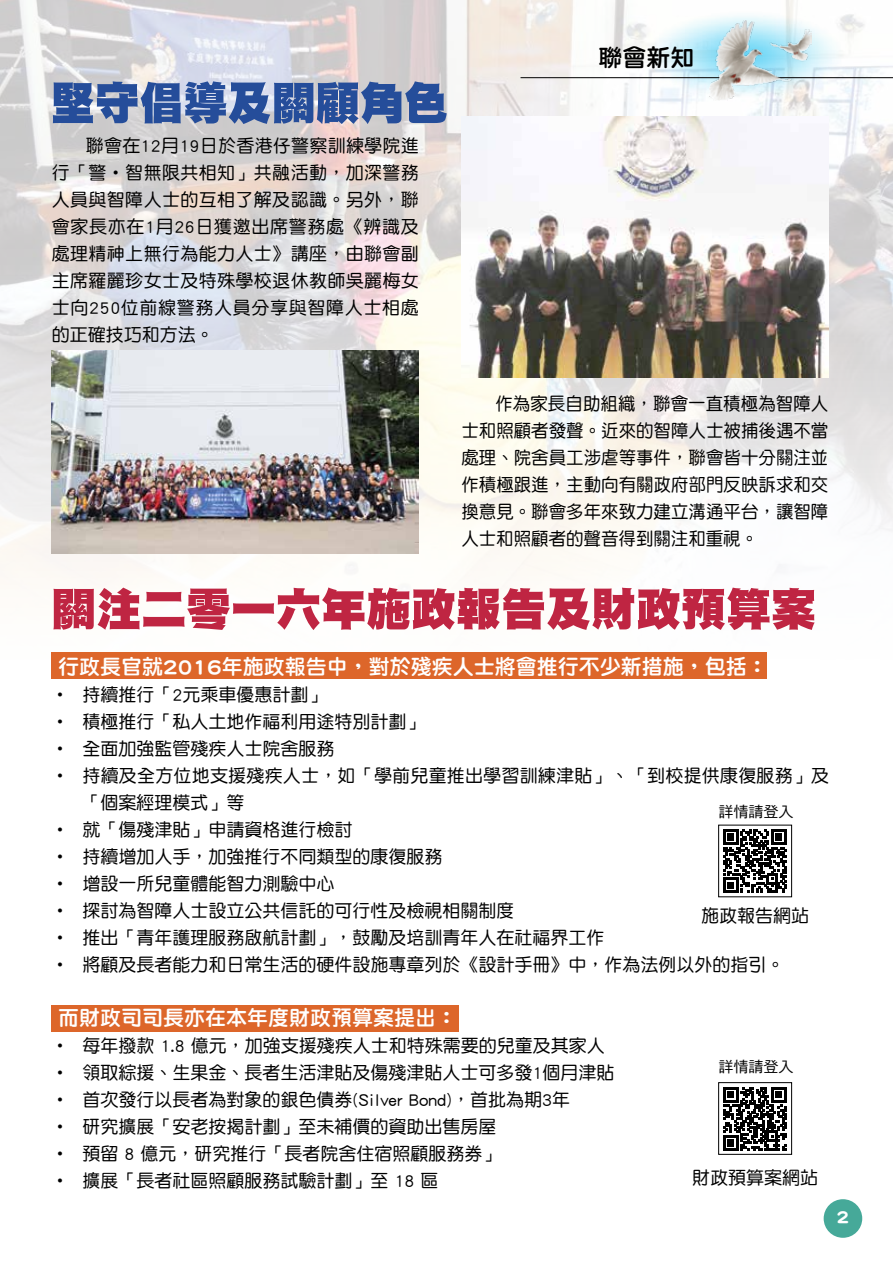
<style>
.page{position:relative;width:893px;height:1263px;background:#fff}
.page>*{position:absolute;margin:0;border:0;box-sizing:border-box;transform-origin:0 0}
.t1{font:24px "DF Yuan Std W8";color:#000}
.t2{font:21px "DF Yuan Std W8";color:#fff}
.t3{font:18px/27px "DF Yuan Std W5";color:#000;text-align:justify}
.t4{font:18px "DF Yuan Std W9";color:#fff}
.t5{font:15px "DF Hei Std W5";color:#000}
</style>
<div class="page">
<img style="left:0;top:0;width:893px;height:578px">
<div style="left:824px;top:1199px;width:38px;height:39px;background:#46a999;border-radius:50%"></div>
<svg style="left:53px;top:587px;width:762px;height:43px"></svg>
<svg style="left:53px;top:81px;width:394px;height:43px;background:#607aaf"></svg>
<img style="left:461px;top:117px;width:367px;height:260px">
<img style="left:51px;top:351px;width:367px;height:203px">
<div style="left:51px;top:652px;width:716px;height:27px;background:#dd662a"></div>
<div style="left:51px;top:1005px;width:408px;height:27px;background:#dd662a"></div>
<svg style="left:723px;top:829px;width:64px;height:64px"></svg>
<div style="left:718px;top:825px;width:74px;height:72px;border:1px solid #000"></div>
<svg style="left:723px;top:1087px;width:64px;height:63px"></svg>
<div style="left:718px;top:1082px;width:74px;height:73px;border:1px solid #000"></div>
<img style="left:582px;top:0;width:311px;height:123px">
<hr style="left:520px;top:77px;width:373px;height:1px;background:#000">
<img style="left:709px;top:20px;width:102px;height:81px">
<p class="t3" style="left:52px;top:132px;width:369px;text-indent:34px">聯會在12月19日於香港仔警察訓練學院進行「警‧智無限共相知」共融活動，加深警務人員與智障人士的互相了解及認識。另外，聯會家長亦在1月26日獲邀出席警務處《辨識及處理精神上無行為能力人士》講座，由聯會副主席羅麗珍女士及特殊學校退休教師吳麗梅女士向250位前線警務人員分享與智障人士相處的正確技巧和方法。</p>
<h1 class="t1" style="left:598px;top:44px;width:97px">聯會新知</h1>
<p class="t3" style="left:461px;top:389px;width:369px;text-indent:34px">作為家長自助組織，聯會一直積極為智障人士和照顧者發聲。近來的智障人士被捕後遇不當處理、院舍員工涉虐等事件，聯會皆十分關注並作積極跟進，主動向有關政府部門反映訴求和交換意見。聯會多年來致力建立溝通平台，讓智障人士和照顧者的聲音得到關注和重視。</p>
<p class="t2" style="left:58px;top:655px;width:711px">行政長官就2016年施政報告中，對於殘疾人士將會推行不少新措施，包括：</p>
<p class="t3" style="left:51px;top:681px;width:277px">• 持續推行「2元乘車優惠計劃」</p>
<p class="t3" style="left:51px;top:708px;width:375px">• 積極推行「私人土地作福利用途特別計劃」</p>
<p class="t3" style="left:51px;top:735px;width:285px">• 全面加強監管殘疾人士院舍服務</p>
<p class="t3" style="left:83px;top:762px;width:748px;text-indent:-32px">• 持續及全方位地支援殘疾人士，如「學前兒童推出學習訓練津貼」、「到校提供康復服務」及「個案經理模式」等</p>
<p class="t3" style="left:51px;top:816px;width:303px">• 就「傷殘津貼」申請資格進行檢討</p>
<p class="t3" style="left:51px;top:843px;width:393px">• 持續增加人手，加強推行不同類型的康復服務</p>
<p class="t3" style="left:51px;top:870px;width:285px">• 增設一所兒童體能智力測驗中心</p>
<p class="t3" style="left:51px;top:897px;width:465px">• 探討為智障人士設立公共信託的可行性及檢視相關制度</p>
<p class="t3" style="left:51px;top:924px;width:555px">• 推出「青年護理服務啟航計劃」，鼓勵及培訓青年人在社福界工作</p>
<p class="t3" style="left:51px;top:951px;width:735px">• 將顧及長者能力和日常生活的硬件設施專章列於《設計手冊》中，作為法例以外的指引。</p>
<p class="t2" style="left:58px;top:1006px;width:400px">而財政司司長亦在本年度財政預算案提出：</p>
<p class="t3" style="left:51px;top:1032px;width:555px">• 每年撥款 1.8 億元，加強支援殘疾人士和特殊需要的兒童及其家人</p>
<p class="t3" style="left:51px;top:1059px;width:565px">• 領取綜援、生果金、長者生活津貼及傷殘津貼人士可多發1個月津貼</p>
<p class="t3" style="left:51px;top:1086px;width:520px">• 首次發行以長者為對象的銀色債券(Silver Bond)，首批為期3年</p>
<p class="t3" style="left:51px;top:1113px;width:447px">• 研究擴展「安老按揭計劃」至未補價的資助出售房屋</p>
<p class="t3" style="left:51px;top:1140px;width:451px">• 預留 8 億元，研究推行「長者院舍住宿照顧服務券」</p>
<p class="t3" style="left:51px;top:1167px;width:389px">• 擴展「長者社區照顧服務試驗計劃」至 18 區</p>
<p class="t5" style="left:719px;top:803px;width:76px">詳情請登入</p>
<p class="t3" style="left:701px;top:901px;width:109px">施政報告網站</p>
<p class="t5" style="left:719px;top:1058px;width:76px">詳情請登入</p>
<p class="t3" style="left:692px;top:1164px;width:127px">財政預算案網站</p>
<p class="t4" style="left:836px;top:1206px;width:14px">2</p>
</div>
